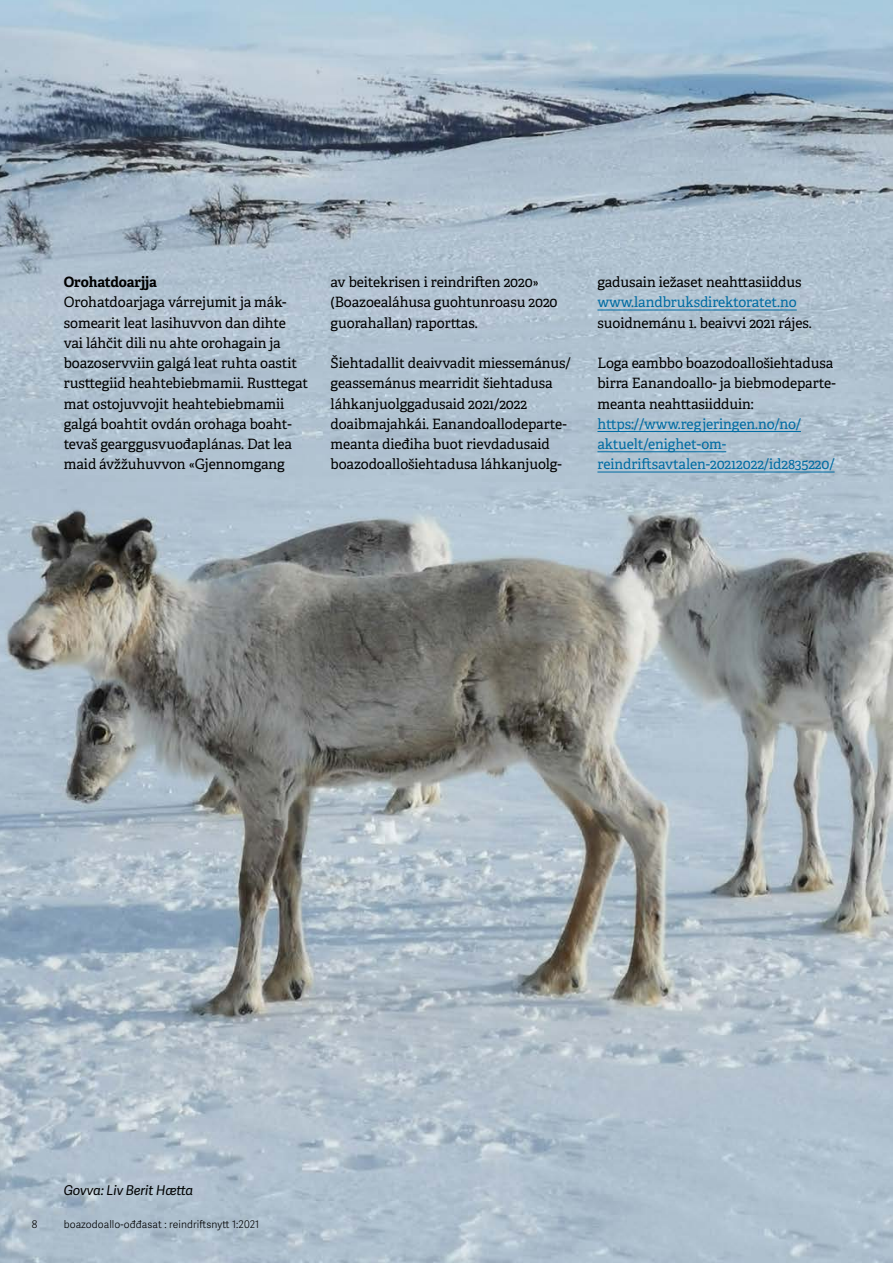
<style>
.page{position:relative;width:893px;height:1263px;background:#fff}
.page>*{position:absolute;margin:0;border:0;box-sizing:border-box;transform-origin:0 0}
.t1{font:14.25px/20.2px "Adelle";letter-spacing:-.005em;color:#000}
.t2{font:14.25px/20.2px "Adelle";letter-spacing:-.005em;color:#006ca3}
.t3{font:700 14.25px "Adelle";letter-spacing:-.01em;color:#000}
.t4{font:italic 13.5px "Adelle Sans";letter-spacing:-.01em;color:#000}
.t5{font:300 10.5px "Adelle Sans";letter-spacing:.01em;color:#000}
</style>
<div class="page">
<img style="left:0;top:0;width:893px;height:1263px">
<hr style="left:597px;top:309px;width:200px;height:1px;background:#006ca3">
<hr style="left:597px;top:431px;width:204px;height:1px;background:#006ca3">
<hr style="left:597px;top:451px;width:129px;height:1px;background:#006ca3">
<hr style="left:597px;top:471px;width:238px;height:1px;background:#006ca3">
<p class="t3" style="left:64px;top:273px;width:95px">Orohatdoarjja</p>
<p class="t1" style="left:64px;top:292px;width:246px">Orohatdoarjaga várrejumit ja mák&shy;somearit leat lasihuvvon dan dihte vai láhčit dili nu ahte orohagain ja boazoservviin galgá leat ruhta oastit rusttegiid heahtebiebmamii. Rusttegat mat ostojuvvojit heahtebiebmamii galgá boahtit ovdán orohaga boaht&shy;tevaš gearggusvuođaplánas. Dat lea maid ávžžuhuvvon «Gjennomgang</p>
<p class="t1" style="left:331px;top:272px;width:228px">av beitekrisen i reindriften 2020» (Boazoealáhusa guohtunroasu 2020 guorahallan) raporttas.</p>
<p class="t1" style="left:331px;top:353px;width:242px">Šiehtadallit deaivvadit miessemánus/ geassemánus mearridit šiehtadusa láhkanjuolggadusaid 2021/2022 doaibmajahkái. Eanandoallodeparte&shy;meanta dieđiha buot rievdadusaid boazodoallošiehtadusa láhkanjuolg-</p>
<p class="t1" style="left:597px;top:272px;width:206px">gadusain iežaset neahttasiiddus</p>
<p class="t2" style="left:597px;top:292px;width:201px">www.landbruksdirektoratet.no</p>
<p class="t1" style="left:597px;top:313px;width:216px">suoidnemánu 1. beaivvi 2021 rájes.</p>
<p class="t1" style="left:597px;top:353px;width:240px">Loga eambbo boazodoallošiehtadusa birra Eanandoallo- ja biebmodeparte&shy;meanta neahttasiidduin:</p>
<p class="t2" style="left:597px;top:414px;width:239px">https://www.regjeringen.no/no/ aktuelt/enighet-om&shy;reindriftsavtalen-20212022/id2835220/</p>
<p class="t4" style="left:64px;top:1182px;width:131px">Govva: Liv Berit Hætta</p>
<p class="t5" style="left:32px;top:1218px;width:7px">8</p>
<p class="t5" style="left:64px;top:1218px;width:197px">boazodoallo-ođđasat : reindriftsnytt 1:2021</p>
</div>
